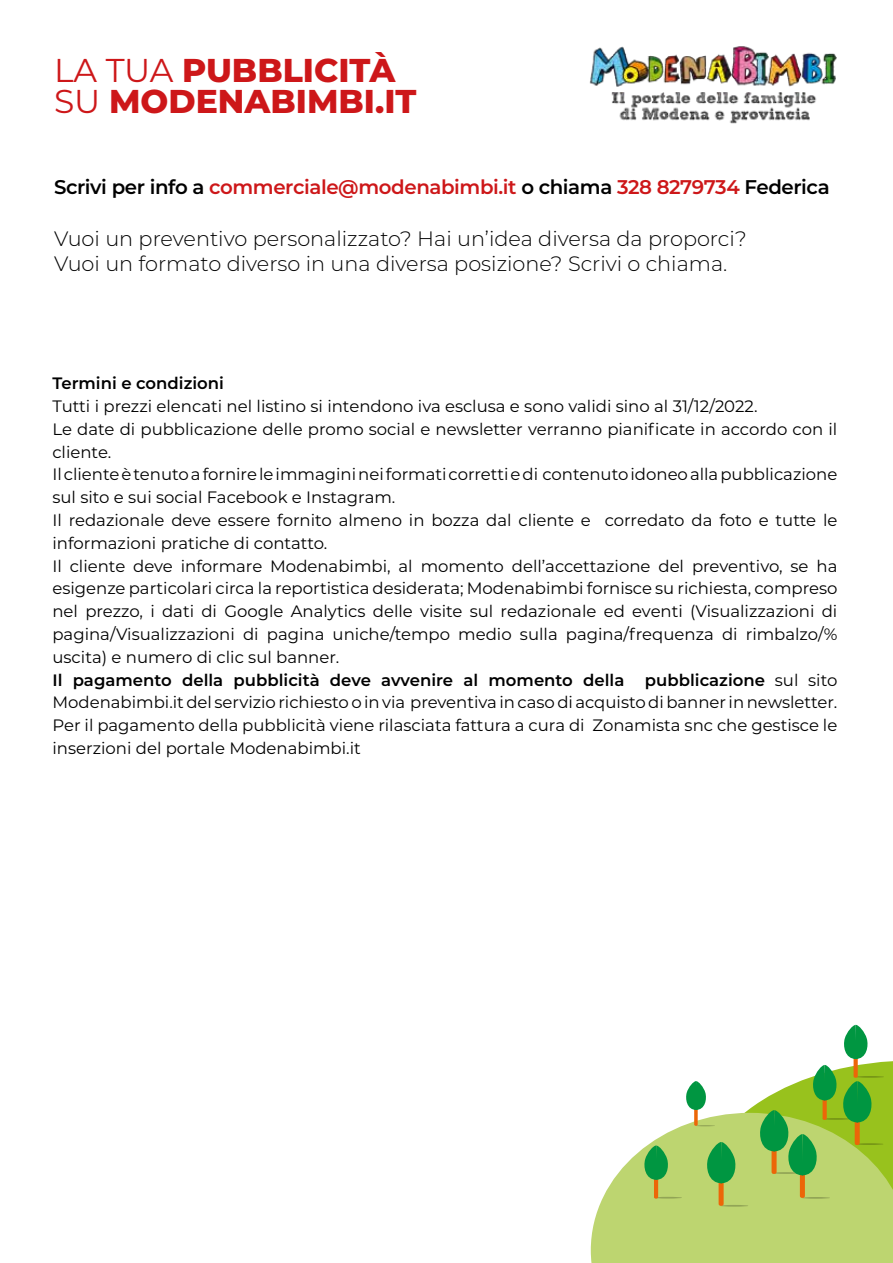
<style>
.page{position:relative;width:893px;height:1263px;background:#fff}
.page>*{position:absolute;margin:0;border:0;box-sizing:border-box;transform-origin:0 0}
.t1{font:800 33px/30.6px "Montserrat";color:#cd1719}
.t2{font:300 20.85px/25px "Montserrat";color:#000}
.t3{font:600 19.8px "Montserrat";letter-spacing:-.02em;color:#cd1719}
.t4{font:16.5px/22.8px "Montserrat";color:#000}
.t5{font:600 16.5px "Montserrat";color:#000}
.s1{font-weight:400}
.s2{color:#000}
.s3{font-weight:600}
</style>
<div class="page">
<img style="left:589px;top:46px;width:248px;height:78px">
<svg style="left:591px;top:1148px;width:52px;height:115px;fill:#bdd570"></svg>
<svg style="left:643px;top:1025px;width:250px;height:238px"></svg>
<h1 class="t1" style="left:54px;top:54px;width:364px"><span class="s1">LA TUA</span> PUBBLICITÀ<br><span class="s1">SU</span> MODENABIMBI.IT</h1>
<p class="t3" style="left:54px;top:172px;width:777px"><span class="s2">Scrivi per info a</span> commerciale@modenabimbi.it <span class="s2">o chiama</span> 328 8279734 <span class="s2">Federica</span></p>
<p class="t2" style="left:54px;top:225px;width:694px">Vuoi un preventivo personalizzato? Hai un’idea diversa da proporci?<br>Vuoi un formato diverso in una diversa posizione? Scrivi o chiama.</p>
<p class="t5" style="left:52px;top:371px;width:173px">Termini e condizioni</p>
<p class="t4" style="left:52px;top:394px;width:787px">Tutti i prezzi elencati nel listino si intendono iva esclusa e sono validi sino al 31/12/2022.<br>Le date di pubblicazione delle promo social e newsletter verranno pianificate in accordo con il cliente.<br>Il cliente è tenuto a fornire le immagini nei formati corretti e di contenuto idoneo alla pubblicazione sul sito e sui social Facebook e Instagram.<br>Il redazionale deve essere fornito almeno in bozza dal cliente e corredato da foto e tutte le informazioni pratiche di contatto.<br>Il cliente deve informare Modenabimbi, al momento dell’accettazione del preventivo, se ha esigenze particolari circa la reportistica desiderata; Modenabimbi fornisce su richiesta, compreso nel prezzo, i dati di Google Analytics delle visite sul redazionale ed eventi (Visualizzazioni di pagina/Visualizzazioni di pagina uniche/tempo medio sulla pagina/frequenza di rimbalzo/% uscita) e numero di clic sul banner.<br><span class="s3">Il pagamento della pubblicità deve avvenire al momento della pubblicazione</span> sul sito Modenabimbi.it del servizio richiesto o in via preventiva in caso di acquisto di banner in newsletter.<br>Per il pagamento della pubblicità viene rilasciata fattura a cura di Zonamista snc che gestisce le inserzioni del portale Modenabimbi.it</p>
</div>
